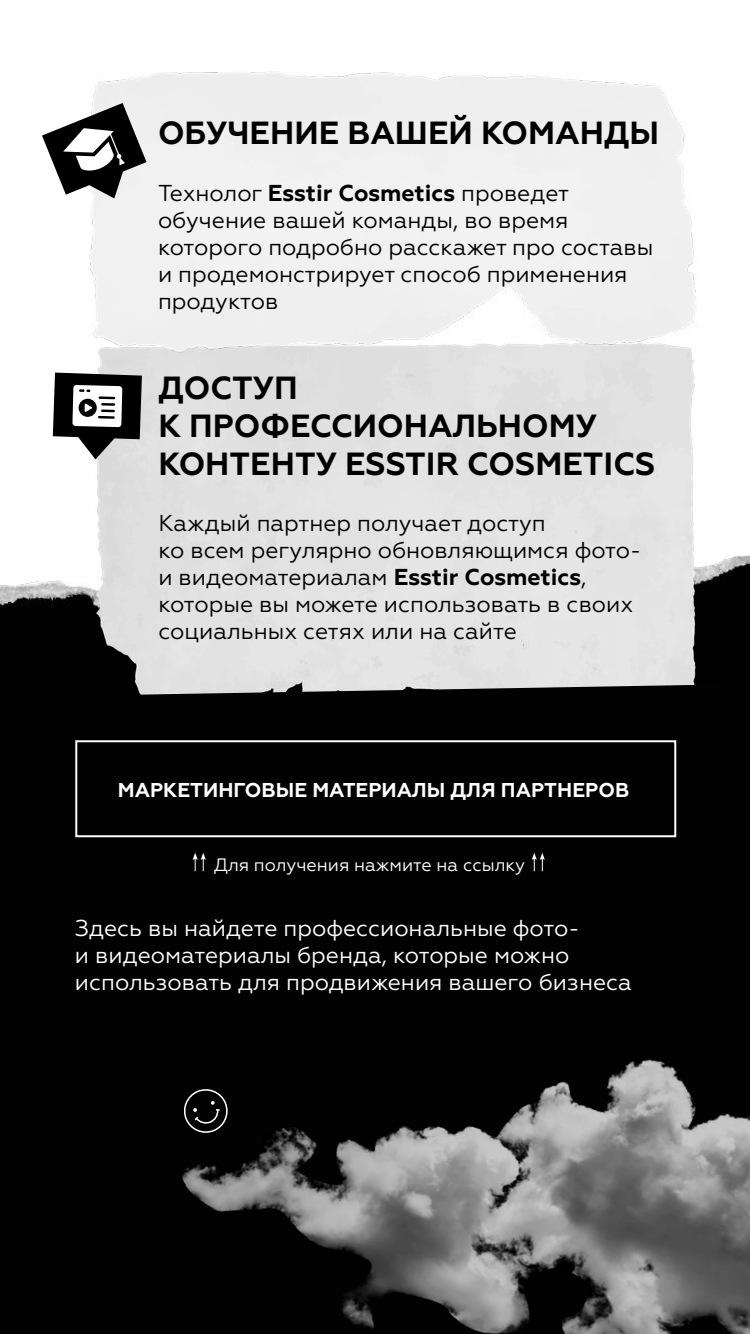
<style>
.page{position:relative;width:750px;height:1334px;background:#fff}
.page>*{position:absolute;margin:0;border:0;box-sizing:border-box;transform-origin:0 0}
.t1{font:700 32px/38px "Geometria";color:#000}
.t2{font:23px/27px "Geometria";color:#000}
.t3{font:23px/27px "Geometria";color:#fff}
.t4{font:700 20px "Geometria";color:#fff}
.t5{font:18px "Geometria";color:#fff}
.s1{font-weight:700}
</style>
<div class="page">
<img style="left:0;top:432px;width:750px;height:902px">
<img style="left:81px;top:363px;width:640px;height:333px">
<div style="left:75px;top:740px;width:601px;height:97px;border:2px solid #fff"></div>
<svg style="left:532px;top:853px;width:13px;height:18px"></svg>
<svg style="left:193px;top:853px;width:13px;height:18px"></svg>
<svg style="left:53px;top:373px;width:89px;height:86px"></svg>
<svg style="left:42px;top:103px;width:104px;height:95px"></svg>
<img style="left:118px;top:903px;width:632px;height:431px">
<svg style="left:181px;top:1086px;width:50px;height:50px"></svg>
<h1 class="t1" style="left:158px;top:114px;width:503px">ОБУЧЕНИЕ ВАШЕЙ КОМАНДЫ</h1>
<p class="t2" style="left:158px;top:179px;width:497px">Технолог <span class="s1">Esstir Cosmetics</span> проведет обучение вашей команды, во время которого подробно расскажет про составы и продемонстрирует способ применения продуктов</p>
<h1 class="t1" style="left:158px;top:369px;width:498px">ДОСТУП<br>К ПРОФЕССИОНАЛЬНОМУ<br>КОНТЕНТУ ESSTIR COSMETICS</h1>
<p class="t2" style="left:158px;top:510px;width:484px">Каждый партнер получает доступ<br>ко всем регулярно обновляющимся фото&shy;и видеоматериалам <span class="s1">Esstir Cosmetics</span>, которые вы можете использовать в своих социальных сетях или на сайте</p>
<p class="t4" style="left:118px;top:778px;width:513px">МАРКЕТИНГОВЫЕ МАТЕРИАЛЫ ДЛЯ ПАРТНЕРОВ</p>
<p class="t5" style="left:214px;top:854px;width:313px">Для получения нажмите на ссылку</p>
<p class="t3" style="left:75px;top:914px;width:558px">Здесь вы найдете профессиональные фото-<br>и видеоматериалы бренда, которые можно использовать для продвижения вашего бизнеса</p>
</div>
